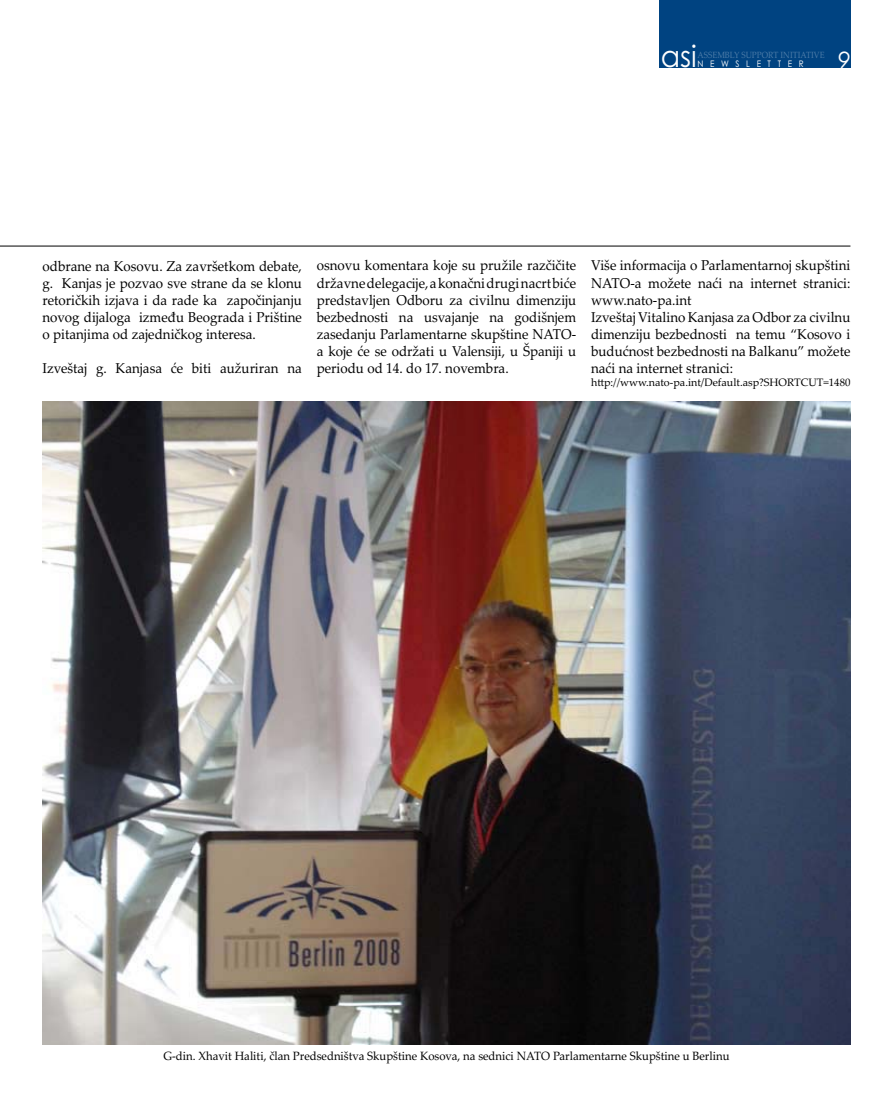
<style>
.page{position:relative;width:893px;height:1106px;background:#fff}
.page>*{position:absolute;margin:0;border:0;box-sizing:border-box;transform-origin:0 0}
.t1{font:30px "Century Gothic";color:#fff;scale:.95 1}
.t2{font:italic 22.5px "Century Gothic";color:#fff}
.t3{font:14.25px/17.1px "Palatino Linotype";color:#000;text-align:justify;scale:.94 1}
.t4{font:12px "Palatino Linotype";color:#000;scale:.95 1}
.t5{font:10.8px "Palatino Linotype";color:#000}
.t6{font:9px "Palatino Linotype";color:#4c7ba7;scale:.9 1}
.t7{font:9px "Century Gothic";letter-spacing:.82em;color:#fff;scale:.9 1}
</style>
<div class="page">
<div style="left:660px;top:0;width:191px;height:67px;background:#004381"></div>
<img style="left:43px;top:401px;width:807px;height:643px">
<hr style="left:0;top:246px;width:850px;height:1px;background:#000">
<h1 class="t1" style="left:661px;top:40px;width:40px">asi</h1>
<p class="t7" style="left:698px;top:59px;width:119px">NEWSLETTER</p>
<h2 class="t2" style="left:838px;top:47px;width:14px">9</h2>
<p class="t6" style="left:698px;top:51px;width:143px">ASSEMBLY SUPPORT INITIATIVE</p>
<p class="t3" style="left:43px;top:259px;width:277px">odbrane na Kosovu. Za završetkom debate, g. Kanjas je pozvao sve strane da se klonu retoričkih izjava i da rade ka započinjanju novog dĳaloga između Beograda i Prištine o pitanjima od zajedničkog interesa.</p>
<p class="t3" style="left:43px;top:361px;width:277px">Izveštaj g. Kanjasa će biti aužuriran na</p>
<p class="t3" style="left:317px;top:259px;width:277px">osnovu komentara koje su pružile razčičite državne delegacĳe, a konačni drugi nacrt biće predstavljen Odboru za civilnu dimenzĳu bezbednosti na usvajanje na godišnjem zasedanju Parlamentarne skupštine NATO&shy;a koje će se održati u Valensĳi, u Španĳi u periodu od 14. do 17. novembra.</p>
<p class="t3" style="left:591px;top:259px;width:277px;text-align:left">Više informacĳa o Parlamentarnoj skupštini NATO-a možete naći na internet stranici: www.nato-pa.int<br>Izveštaj Vitalino Kanjasa za Odbor za civilnu dimenzĳu bezbednosti na temu “Kosovo i budućnost bezbednosti na Balkanu” možete naći na internet stranici:</p>
<p class="t5" style="left:591px;top:378px;width:261px">h p://www.nato-pa.int/Default.asp?SHORTCUT=1480</p>
<p class="t4" style="left:163px;top:1051px;width:597px">G-din. Xhavit Haliti, član Predsedništva Skupštine Kosova, na sednici NATO Parlamentarne Skupštine u Berlinu</p>
</div>
